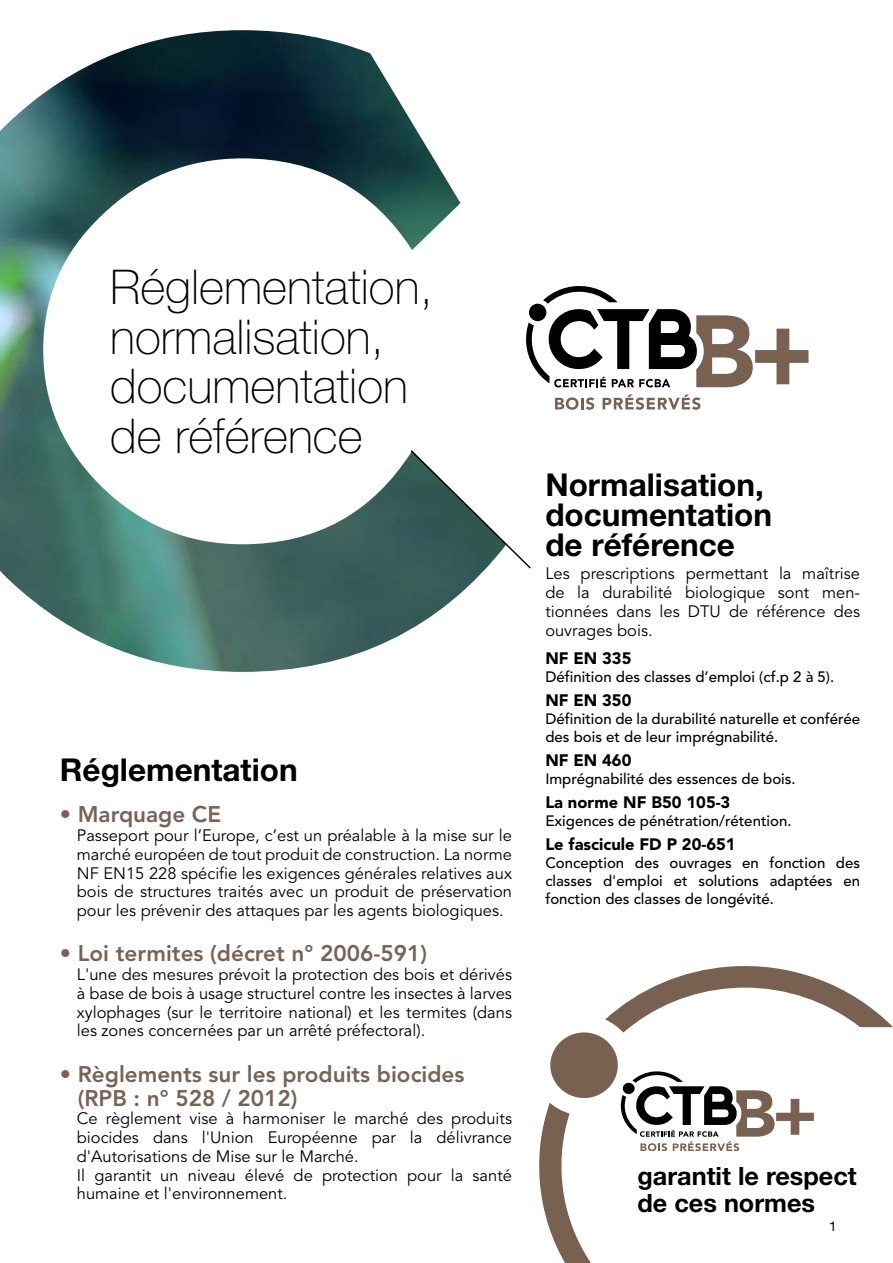
<style>
.page{position:relative;width:893px;height:1263px;background:#fff}
.page>*{position:absolute;margin:0;border:0;box-sizing:border-box;transform-origin:0 0}
.t1{font:100 48px/49.5px "Helvetica Neue";color:#000}
.t2{font:700 31.5px/30px "Helvetica Neue";color:#000}
.t3{font:700 25.2px/27px "Helvetica Neue";color:#000}
.t4{font:800 22.5px/24px "Avenir";color:#796253}
.t5{font:16.5px/18.8px "Avenir";color:#000;text-align:justify}
.t6{font:900 16.5px "Avenir";color:#000}
.t7{font:500 15px/18px "Avenir";color:#000}
.t8{font:13.5px "Helvetica Neue";color:#000}
</style>
<div class="page">
<img style="left:0;top:30px;width:485px;height:642px">
<svg style="left:409px;top:449px;width:122px;height:121px"></svg>
<svg style="left:526px;top:286px;width:282px;height:101px"></svg>
<div style="left:529px;top:304px;width:17px;height:17px;background:#000;border-radius:50%"></div>
<svg style="left:555px;top:397px;width:39px;height:13px"></svg>
<svg style="left:603px;top:394px;width:97px;height:16px"></svg>
<svg style="left:539px;top:966px;width:354px;height:297px"></svg>
<svg style="left:621px;top:1071px;width:193px;height:80px"></svg>
<h1 class="t1" style="left:110px;top:262px;width:324px">Réglementation, normalisation, documentation de référence</h1>
<h2 class="t2" style="left:60px;top:754px;width:239px">Réglementation</h2>
<h3 class="t4" style="left:60px;top:801px;width:163px">• Marquage CE</h3>
<p class="t5" style="left:77px;top:826px;width:437px">Passeport pour l’Europe, c’est un préalable à la mise sur le marché européen de tout produit de construction. La norme NF EN15 228 spécifie les exigences générales relatives aux bois de structures traités avec un produit de préservation pour les prévenir des attaques par les agents biologiques.</p>
<h3 class="t4" style="left:60px;top:940px;width:369px">• Loi termites (décret n° 2006-591)</h3>
<p class="t5" style="left:77px;top:965px;width:437px">L'une des mesures prévoit la protection des bois et dérivés à base de bois à usage structurel contre les insectes à larves xylophages (sur le territoire national) et les termites (dans les zones concernées par un arrêté préfectoral).</p>
<h3 class="t4" style="left:78px;top:1060px;width:388px;text-indent:-18px">• Règlements sur les produits biocides (RPB : n° 528 / 2012)</h3>
<p class="t5" style="left:77px;top:1110px;width:437px;text-align:left">Ce règlement vise à harmoniser le marché des produits biocides dans l'Union Européenne par la délivrance d'Autorisations de Mise sur le Marché.<br>Il garantit un niveau élevé de protection pour la santé humaine et l'environnement.</p>
<h2 class="t2" style="left:545px;top:469px;width:228px">Normalisation, documentation de référence</h2>
<p class="t5" style="left:545px;top:565px;width:316px">Les prescriptions permettant la maîtrise de la durabilité biologique sont men&shy;tionnées dans les DTU de référence des ouvrages bois.</p>
<p class="t6" style="left:545px;top:644px;width:88px">NF EN 335</p>
<p class="t7" style="left:545px;top:667px;width:290px">Définition des classes d’emploi (cf.p 2 à 5).</p>
<p class="t6" style="left:545px;top:686px;width:88px">NF EN 350</p>
<p class="t7" style="left:545px;top:709px;width:316px">Définition de la durabilité naturelle et conférée des bois et de leur imprégnabilité.</p>
<p class="t6" style="left:545px;top:746px;width:88px">NF EN 460</p>
<p class="t7" style="left:545px;top:769px;width:252px">Imprégnabilité des essences de bois.</p>
<p class="t6" style="left:545px;top:788px;width:187px">La norme NF B50 105-3</p>
<p class="t7" style="left:545px;top:811px;width:248px">Exigences de pénétration/rétention.</p>
<p class="t6" style="left:545px;top:830px;width:192px">Le fascicule FD P 20-651</p>
<p class="t7" style="left:545px;top:853px;width:316px;text-align:justify">Conception des ouvrages en fonction des classes d'emploi et solutions adaptées en fonction des classes de longévité.</p>
<h3 class="t3" style="left:637px;top:1162px;width:221px">garantit le respect de ces normes</h3>
<p class="t8" style="left:829px;top:1218px;width:9px">1</p>
</div>
